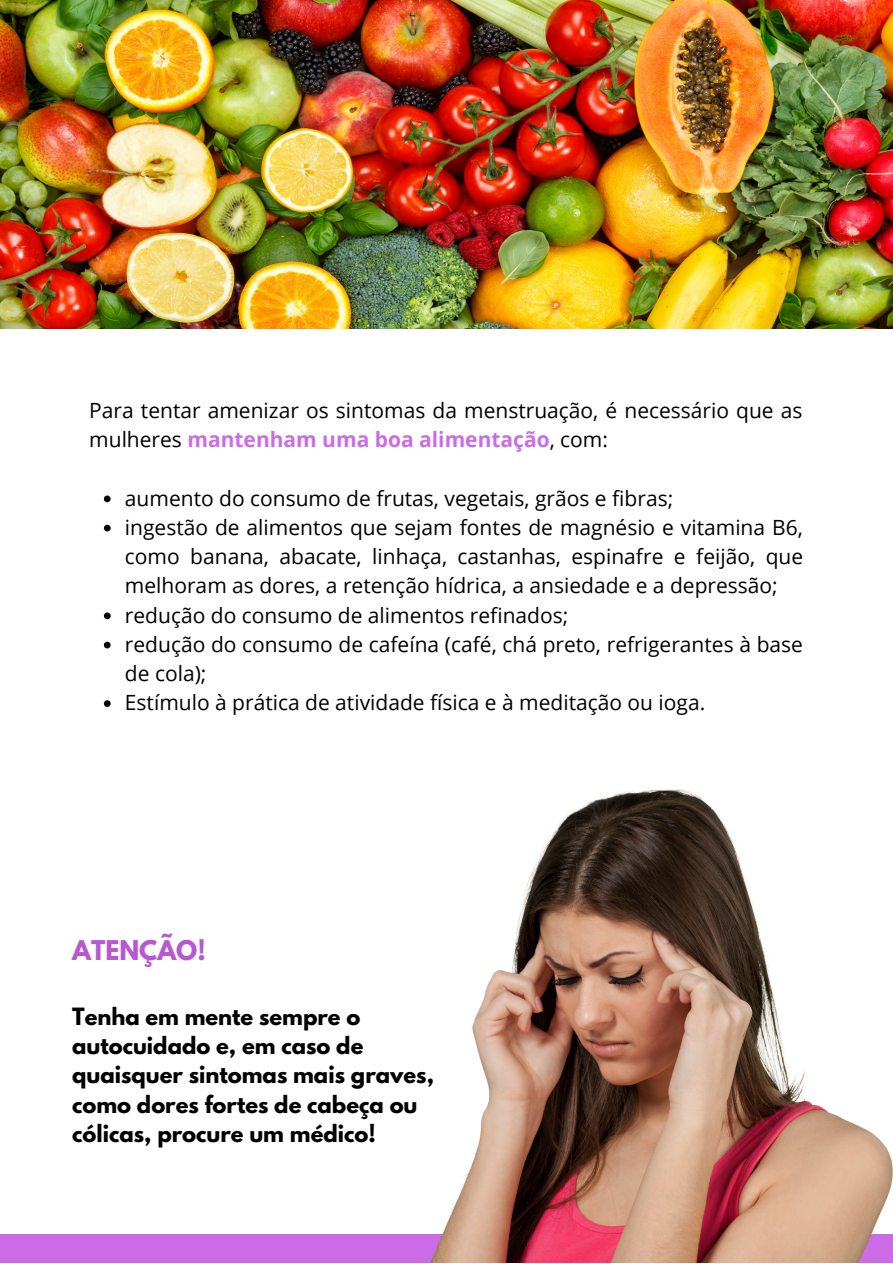
<style>
.page{position:relative;width:893px;height:1264px;background:#fff}
.page>*{position:absolute;margin:0;border:0;box-sizing:border-box;transform-origin:0 0}
.t1{font:700 24.15px "League Spartan";color:#b758d1}
.t2{font:700 21.15px/29.2px "League Spartan";color:#000}
.t3{font:21px/29.2px "Open Sans";color:#000}
.s1{font-weight:700;color:#cb6ce6}
</style>
<div class="page">
<div style="left:0;top:1234px;width:892px;height:28px;background:#cb6ce6"></div>
<img style="left:0;top:0;width:892px;height:328px">
<img style="left:430px;top:789px;width:462px;height:473px">
<svg style="left:104px;top:495px;width:7px;height:7px"></svg>
<svg style="left:104px;top:525px;width:7px;height:6px"></svg>
<svg style="left:104px;top:612px;width:7px;height:7px"></svg>
<svg style="left:104px;top:641px;width:7px;height:7px"></svg>
<svg style="left:104px;top:700px;width:7px;height:7px"></svg>
<p class="t3" style="left:89px;top:395px;width:714px">Para tentar amenizar os sintomas da menstruação, é necessário que as mulheres <span class="s1">mantenham uma boa alimentação</span>, com:</p>
<p class="t3" style="left:125px;top:483px;width:679px">aumento do consumo de frutas, vegetais, grãos e fibras;<br>ingestão de alimentos que sejam fontes de magnésio e vitamina B6, como banana, abacate, linhaça, castanhas, espinafre e feijão, que melhoram as dores, a retenção hídrica, a ansiedade e a depressão; redução do consumo de alimentos refinados;<br>redução do consumo de cafeína (café, chá preto, refrigerantes à base de cola);<br>Estímulo à prática de atividade física e à meditação ou ioga.</p>
<p class="t1" style="left:72px;top:937px;width:135px">ATENÇÃO!</p>
<p class="t2" style="left:72px;top:1004px;width:363px">Tenha em mente sempre o autocuidado e, em caso de quaisquer sintomas mais graves, como dores fortes de cabeça ou cólicas, procure um médico!</p>
</div>
